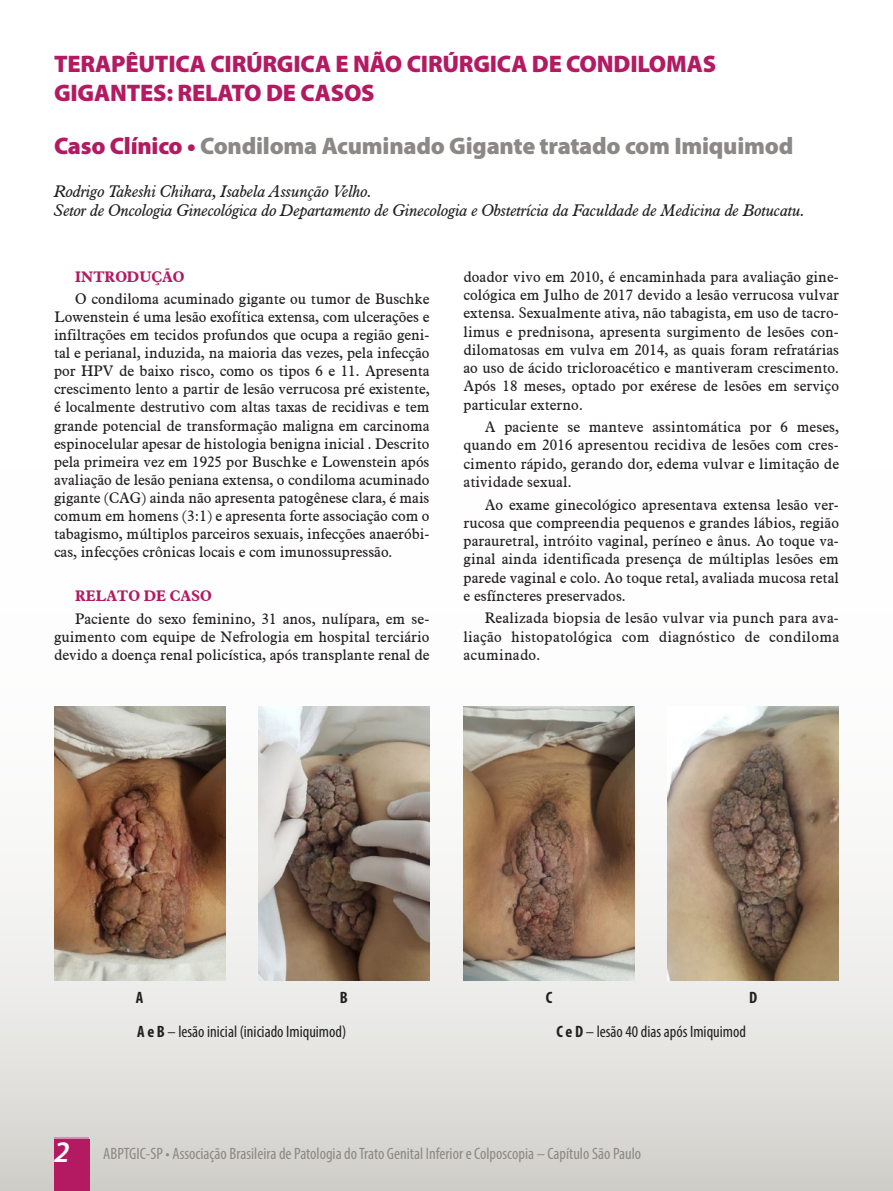
<style>
.page{position:relative;width:893px;height:1191px;background:#fff}
.page>*{position:absolute;margin:0;border:0;box-sizing:border-box;transform-origin:0 0}
._01_Título_Principal{font:900 24px/28.8px "Myriad Pro";letter-spacing:-.01em;color:#b31a61}
._01_Título_Principal-2{font:900 24px "Myriad Pro";letter-spacing:-.01em;color:#8b8887}
._06_Autor{font:italic 16.5px/19.8px "Aldine 721 BT";letter-spacing:-.01em;color:#222}
.t1{font:condensed 16.5px "Myriad Pro";color:#8b8887}
._03_Legenda_Fotos{font:condensed 16.5px "Myriad Pro";color:#231f20}
._03_Legenda_Fotos-2{font:700 condensed 16.5px "Myriad Pro";color:#231f20}
._00_Texto{font:15px/18.3px "Aldine 721 BT";letter-spacing:.005em;color:#231f20;text-align:justify}
._00_Texto-2{font:700 15px "Aldine 721 BT";letter-spacing:-.005em;color:#b31a61}
.s1{color:#b31a61}
.s2{font-weight:700}
.s3{font-weight:600;font-style:italic;font-stretch:normal;font-size:30px;color:#fff}
</style>
<div class="page">
<svg style="left:0;top:706px;width:893px;height:485px"></svg>
<svg style="left:54px;top:1136px;width:35px;height:4px"></svg>
<div style="left:54px;top:1140px;width:35px;height:51px;background:#b31a61"></div>
<img style="left:54px;top:706px;width:171px;height:274px">
<img style="left:258px;top:706px;width:171px;height:274px">
<img style="left:463px;top:706px;width:172px;height:274px">
<img style="left:668px;top:706px;width:171px;height:274px">
<p class="_01_Título_Principal" style="left:54px;top:50px;width:664px">TERAPÊUTICA CIRÚRGICA E NÃO CIRÚRGICA DE CONDILOMAS<br>GIGANTES: RELATO DE CASOS</p>
<p class="_01_Título_Principal-2" style="left:54px;top:133px;width:741px"><span class="s1">Caso Clínico •</span> Condiloma Acuminado Gigante tratado com Imiquimod</p>
<p class="_06_Autor" style="left:54px;top:181px;width:753px">Rodrigo Takeshi Chihara, Isabela Assunção Velho.<br>Setor de Oncologia Ginecológica do Departamento de Ginecologia e Obstetrícia da Faculdade de Medicina de Botucatu.</p>
<p class="_00_Texto-2" style="left:75px;top:267px;width:111px">INTRODUÇÃO</p>
<p class="_00_Texto" style="left:54px;top:290px;width:377px;text-indent:21px">O condiloma acuminado gigante ou tumor de Buschke Lowenstein é uma lesão exofítica extensa, com ulcerações e infiltrações em tecidos profundos que ocupa a região geni&shy;tal e perianal, induzida, na maioria das vezes, pela infecção por HPV de baixo risco, como os tipos 6 e 11. Apresenta crescimento lento a partir de lesão verrucosa pré existente, é localmente destrutivo com altas taxas de recidivas e tem grande potencial de transformação maligna em carcinoma espinocelular apesar de histologia benigna inicial . Descrito pela primeira vez em 1925 por Buschke e Lowenstein após avaliação de lesão peniana extensa, o condiloma acuminado gigante (CAG) ainda não apresenta patogênese clara, é mais comum em homens (3:1) e apresenta forte associação com o tabagismo, múltiplos parceiros sexuais, infecções anaeróbi&shy;cas, infecções crônicas locais e com imunossupressão.</p>
<p class="_00_Texto-2" style="left:75px;top:587px;width:138px">RELATO DE CASO</p>
<p class="_00_Texto" style="left:54px;top:609px;width:377px;text-indent:21px">Paciente do sexo feminino, 31 anos, nulípara, em se&shy;guimento com equipe de Nefrologia em hospital terciário devido a doença renal policística, após transplante renal de</p>
<p class="_00_Texto" style="left:463px;top:267px;width:377px">doador vivo em 2010, é encaminhada para avaliação gine&shy;cológica em Julho de 2017 devido a lesão verrucosa vulvar extensa. Sexualmente ativa, não tabagista, em uso de tacro&shy;limus e prednisona, apresenta surgimento de lesões con&shy;dilomatosas em vulva em 2014, as quais foram refratárias ao uso de ácido tricloroacético e mantiveram crescimento.<br>Após 18 meses, optado por exérese de lesões em serviço particular externo.</p>
<p class="_00_Texto" style="left:463px;top:417px;width:377px;text-indent:21px">A paciente se manteve assintomática por 6 meses, quando em 2016 apresentou recidiva de lesões com cres&shy;cimento rápido, gerando dor, edema vulvar e limitação de atividade sexual.</p>
<p class="_00_Texto" style="left:463px;top:495px;width:377px;text-indent:21px">Ao exame ginecológico apresentava extensa lesão ver&shy;rucosa que compreendia pequenos e grandes lábios, região parauretral, intróito vaginal, períneo e ânus. Ao toque va&shy;ginal ainda identificada presença de múltiplas lesões em parede vaginal e colo. Ao toque retal, avaliada mucosa retal e esfíncteres preservados.</p>
<p class="_00_Texto" style="left:463px;top:608px;width:377px;text-indent:21px">Realizada biopsia de lesão vulvar via punch para ava&shy;liação histopatológica com diagnóstico de condiloma acuminado.</p>
<p class="_03_Legenda_Fotos-2" style="left:136px;top:987px;width:9px">A</p>
<p class="_03_Legenda_Fotos-2" style="left:340px;top:987px;width:9px">B</p>
<p class="_03_Legenda_Fotos-2" style="left:546px;top:987px;width:8px">C</p>
<p class="_03_Legenda_Fotos-2" style="left:749px;top:987px;width:10px">D</p>
<p class="_03_Legenda_Fotos" style="left:137px;top:1021px;width:210px"><span class="s2">A e B</span> – lesão inicial (iniciado Imiquimod)</p>
<p class="_03_Legenda_Fotos" style="left:556px;top:1021px;width:191px"><span class="s2">C e D</span> – lesão 40 dias após Imiquimod</p>
<p class="t1" style="left:54px;top:1143px;width:589px"><span class="s3">2</span> ABPTGIC-SP • Associação Brasileira de Patologia do Trato Genital Inferior e Colposcopia – Capítulo São Paulo</p>
</div>
